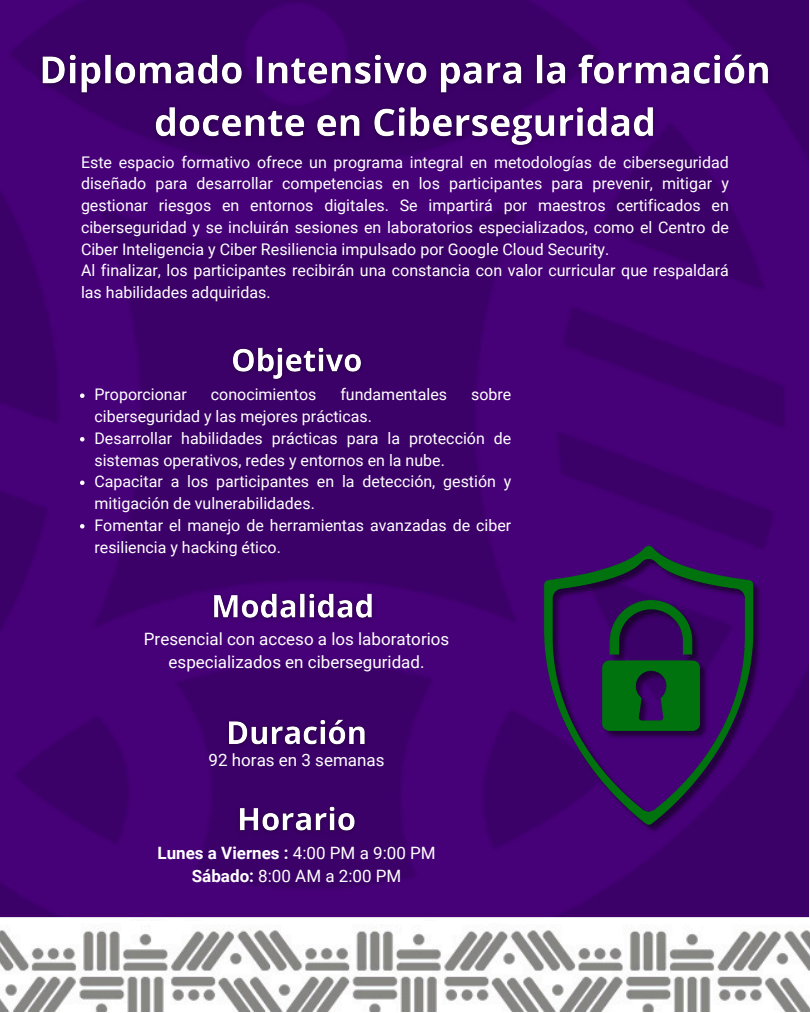
<style>
.page{position:relative;width:810px;height:1013px;background:#fff}
.page>*{position:absolute;margin:0;border:0;box-sizing:border-box;transform-origin:0 0}
.t1{font:17px/23.2px "Roboto";color:#fff;text-align:center}
.t2{font:700 17px "Roboto";color:#fff}
.t3{font:16px/21.8px "Roboto";color:#fff}
.s1{font-weight:400}
.s2{font-weight:700}
</style>
<div class="page">
<img style="left:0;top:0;width:808px;height:918px">
<img style="left:0;top:923px;width:810px;height:88px">
<img style="left:544px;top:543px;width:219px;height:294px">
<img style="left:34px;top:43px;width:743px;height:112px">
<img style="left:225px;top:338px;width:144px;height:49px">
<svg style="left:80px;top:393px;width:5px;height:5px"></svg>
<svg style="left:80px;top:437px;width:5px;height:4px"></svg>
<svg style="left:80px;top:480px;width:5px;height:5px"></svg>
<svg style="left:80px;top:524px;width:5px;height:4px"></svg>
<img style="left:206px;top:584px;width:177px;height:42px">
<img style="left:222px;top:710px;width:150px;height:43px">
<img style="left:233px;top:797px;width:129px;height:43px">
<p class="t3" style="left:81px;top:151px;width:649px;text-align:justify">Este espacio formativo ofrece un programa integral en metodologías de ciberseguridad diseñado para desarrollar competencias en los participantes para prevenir, mitigar y gestionar riesgos en entornos digitales. Se impartirá por maestros certificados en ciberseguridad y se incluirán sesiones en laboratorios especializados, como el Centro de Ciber Inteligencia y Ciber Resiliencia impulsado por Google Cloud Security.</p>
<p class="t3" style="left:81px;top:260px;width:649px">Al finalizar, los participantes recibirán una constancia con valor curricular que respaldará las habilidades adquiridas.</p>
<p class="t3" style="left:94px;top:384px;width:94px">Proporcionar</p>
<p class="t3" style="left:211px;top:384px;width:107px">conocimientos</p>
<p class="t3" style="left:340px;top:384px;width:108px">fundamentales</p>
<p class="t3" style="left:471px;top:384px;width:42px">sobre</p>
<p class="t3" style="left:94px;top:405px;width:279px">ciberseguridad y las mejores prácticas.</p>
<p class="t3" style="left:94px;top:427px;width:418px">Desarrollar habilidades prácticas para la protección de sistemas operativos, redes y entornos en la nube.</p>
<p class="t3" style="left:94px;top:471px;width:418px">Capacitar a los participantes en la detección, gestión y mitigación de vulnerabilidades.</p>
<p class="t3" style="left:94px;top:514px;width:418px">Fomentar el manejo de herramientas avanzadas de ciber resiliencia y hacking ético.</p>
<p class="t1" style="left:144px;top:627px;width:307px">Presencial con acceso a los laboratorios especializados en ciberseguridad.</p>
<p class="t1" style="left:209px;top:748px;width:177px">92 horas en 3 semanas</p>
<p class="t2" style="left:158px;top:842px;width:280px">Lunes a Viernes : <span class="s1">4:00 PM a 9:00 PM</span></p>
<p class="t1" style="left:192px;top:864px;width:211px"><span class="s2">Sábado:</span> 8:00 AM a 2:00 PM</p>
</div>
